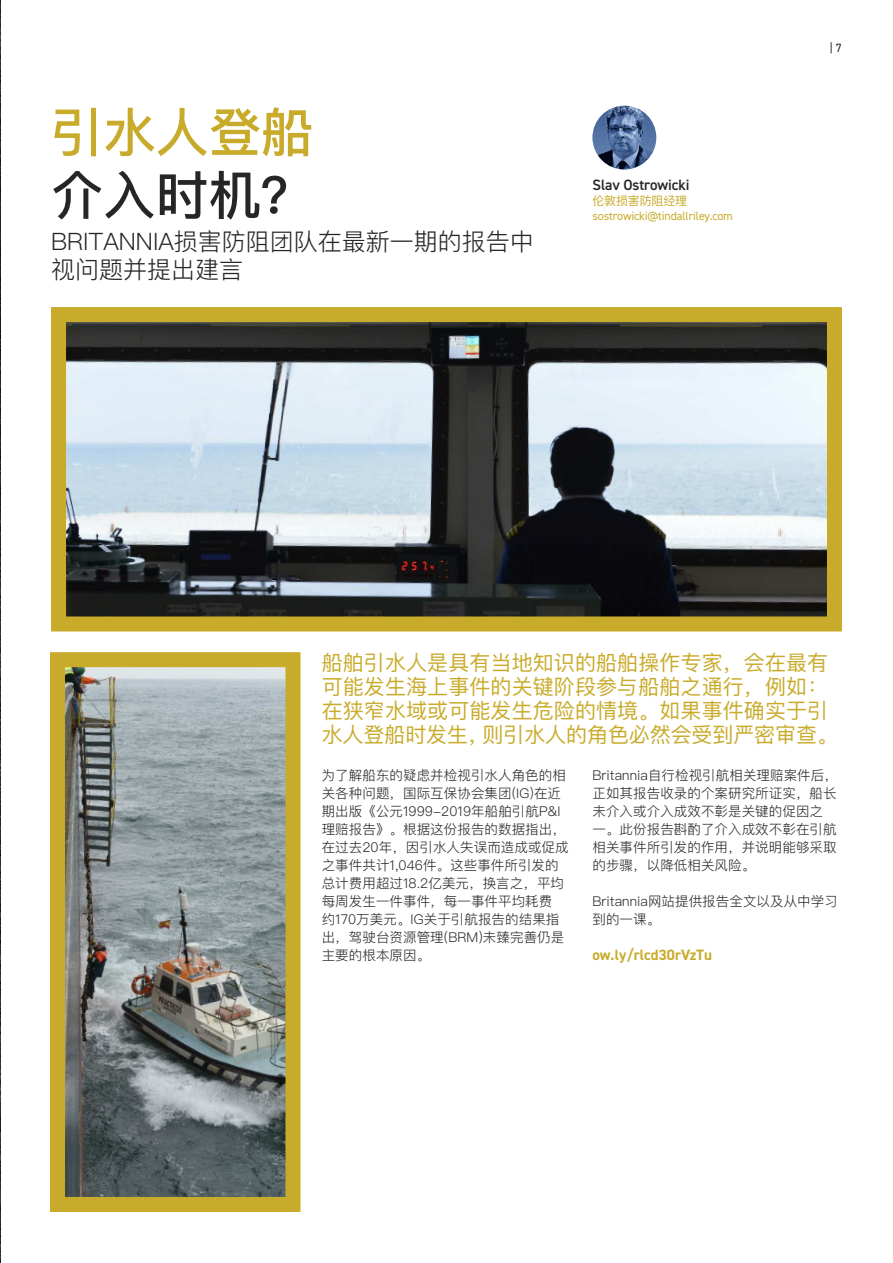
<style>
.page{position:relative;width:893px;height:1263px;background:#fff}
.page>*{position:absolute;margin:0;border:0;box-sizing:border-box;transform-origin:0 0}
.t1{font:500 52.5px "Ping Fang SC";color:#c9ab2b}
.t2{font:500 52.5px "Ping Fang SC";color:#272526}
.t3{font:300 24px/28.5px "Ping Fang SC";color:#272526}
.t4{font:21px/24px "Ping Fang SC";letter-spacing:.005em;color:#c9ab2b}
.t5{font:700 15px "DIN2014";color:#c9ab2b}
.t6{font:600 15px "DIN2014";letter-spacing:-.005em;color:#272526}
.t7{font:300 13.5px/18px "Ping Fang SC";letter-spacing:.005em;color:#272526}
.t8{font:12px "DIN2014";letter-spacing:-.015em;color:#c9ab2b}
.t9{font:12px "Ping Fang SC";letter-spacing:-.015em;color:#c9ab2b}
.t10{font:12px "DIN2014";color:#272526}
</style>
<div class="page">
<img style="left:0;top:0;width:1px;height:1263px">
<img style="left:67px;top:323px;width:759px;height:292px">
<div style="left:51px;top:307px;width:791px;height:324px;border:15px solid #c9ab2b"></div>
<img style="left:66px;top:668px;width:218px;height:528px">
<div style="left:50px;top:652px;width:250px;height:560px;border:15px solid #c9ab2b"></div>
<img style="left:592px;top:106px;width:64px;height:63px;border-radius:50%">
<h1 class="t1" style="left:51px;top:100px;width:264px">引水人登船</h1>
<h1 class="t2" style="left:51px;top:163px;width:264px">介入时机？</h1>
<h2 class="t3" style="left:51px;top:227px;width:484px">BrITANNIA损害防阻团队在最新一期的报告中视问题并提出建言</h2>
<p class="t6" style="left:592px;top:180px;width:99px">Slav Ostrowicki</p>
<p class="t9" style="left:592px;top:194px;width:96px">伦敦损害防阻经理</p>
<p class="t8" style="left:592px;top:212px;width:142px">sostrowicki@tindallriley.com</p>
<p class="t10" style="left:830px;top:44px;width:14px">|7</p>
<h3 class="t4" style="left:322px;top:650px;width:518px">船舶引水人是具有当地知识的船舶操作专家，会在最有可能发生海上事件的关键阶段参与船舶之通行，例如：在狭窄水域或可能发生危险的情境。如果事件确实于引水人登船时发生，则引水人的角色必然会受到严密审查。</h3>
<p class="t7" style="left:322px;top:766px;width:248px">为了解船东的疑虑并检视引水人角色的相关各种问题，国际互保协会集团(IG)在近期出版《公元1999-2019年船舶引航P&amp;I理赔报告》。根据这份报告的数据指出，在过去20年，因引水人失误而造成或促成之事件共计1,046件。这些事件所引发的总计费用超过18.2亿美元，换言之，平均每周发生一件事件，每一事件平均耗费约170万美元。IG关于引航报告的结果指出，驾驶台资源管理(BrM)未臻完善仍是主要的根本原因。</p>
<p class="t7" style="left:592px;top:766px;width:247px">Britannia自行检视引航相关理赔案件后，正如其报告收录的个案研究所证实，船长未介入或介入成效不彰是关键的促因之一。此份报告斟酌了介入成效不彰在引航相关事件所引发的作用，并说明能够采取的步骤，以降低相关风险。</p>
<p class="t7" style="left:592px;top:892px;width:247px">Britannia网站提供报告全文以及从中学习到的一课。</p>
<p class="t5" style="left:592px;top:949px;width:121px">ow.ly/rlcd30rVzTu</p>
</div>
